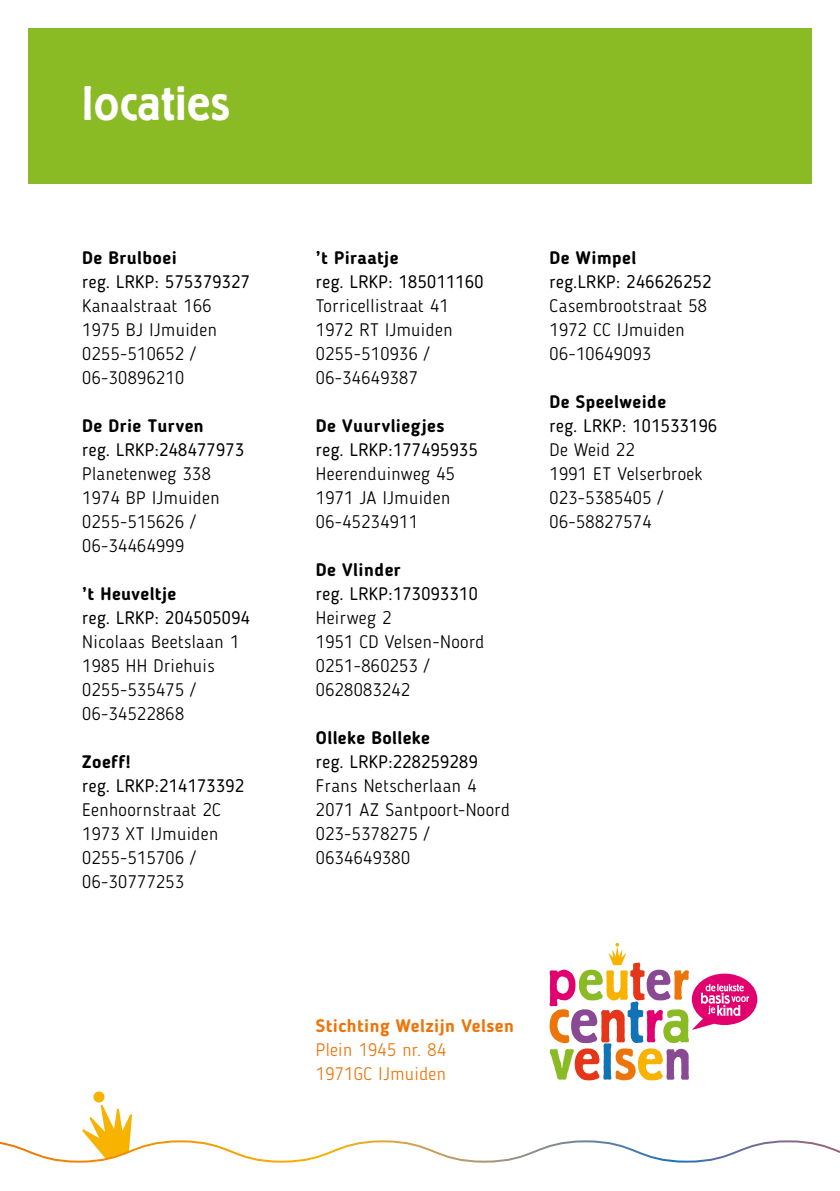
<style>
.page{position:relative;width:840px;height:1191px;background:#fff}
.page>*{position:absolute;margin:0;border:0;box-sizing:border-box;transform-origin:0 0}
.t1{font:500 48px "Berliner Grotesk";letter-spacing:.015em;color:#fff}
.t2{font:300 18px/24px "Blogger Sans";letter-spacing:.025em;color:#000}
.t3{font:18px "Blogger Sans";letter-spacing:.025em;color:#000}
.t4{font:700 18px "Blogger Sans";letter-spacing:.025em;color:#000}
.t5{font:300 18px/24px "Blogger Sans";letter-spacing:.025em;color:#ed7409}
.t6{font:700 18px "Blogger Sans";letter-spacing:.025em;color:#ed7409}
</style>
<div class="page">
<svg style="left:0;top:1091px;width:839px;height:72px"></svg>
<div style="left:28px;top:28px;width:783px;height:156px;background:#8aba24"></div>
<svg style="left:549px;top:943px;width:208px;height:137px"></svg>
<h1 class="t1" style="left:82px;top:78px;width:149px">locaties</h1>
<p class="t4" style="left:82px;top:247px;width:96px">De Brulboei</p>
<p class="t3" style="left:82px;top:271px;width:169px">reg. LRKP: 575379327</p>
<p class="t2" style="left:82px;top:294px;width:136px">Kanaalstraat 166<br>1975 BJ IJmuiden<br>0255-510652 /<br>06-30896210</p>
<p class="t4" style="left:82px;top:415px;width:123px">De Drie Turven</p>
<p class="t3" style="left:82px;top:439px;width:163px">reg. LRKP:248477973</p>
<p class="t2" style="left:82px;top:462px;width:139px">Planetenweg 338<br>1974 BP IJmuiden<br>0255-515626 /<br>06-34464999</p>
<p class="t4" style="left:82px;top:583px;width:95px">’t Heuveltje</p>
<p class="t3" style="left:82px;top:607px;width:169px">reg. LRKP: 204505094</p>
<p class="t2" style="left:82px;top:630px;width:158px">Nicolaas Beetslaan 1<br>1985 HH Driehuis<br>0255-535475 /<br>06-34522868</p>
<p class="t4" style="left:82px;top:751px;width:50px">Zoeff!</p>
<p class="t3" style="left:82px;top:775px;width:163px">reg. LRKP:214173392</p>
<p class="t2" style="left:82px;top:798px;width:140px">Eenhoornstraat 2C<br>1973 XT IJmuiden<br>0255-515706 /<br>06-30777253</p>
<p class="t4" style="left:316px;top:247px;width:84px">’t Piraatje</p>
<p class="t3" style="left:316px;top:271px;width:169px">reg. LRKP: 185011160</p>
<p class="t2" style="left:316px;top:294px;width:138px">Torricellistraat 41<br>1972 RT IJmuiden<br>0255-510936 /<br>06-34649387</p>
<p class="t4" style="left:316px;top:415px;width:130px">De Vuurvliegjes</p>
<p class="t3" style="left:316px;top:439px;width:163px">reg. LRKP:177495935</p>
<p class="t2" style="left:316px;top:462px;width:140px">Heerenduinweg 45<br>1971 JA IJmuiden<br>06-45234911</p>
<p class="t4" style="left:316px;top:559px;width:86px">De Vlinder</p>
<p class="t3" style="left:316px;top:583px;width:163px">reg. LRKP:173093310</p>
<p class="t2" style="left:316px;top:606px;width:170px">Heirweg 2<br>1951 CD Velsen-Noord<br>0251-860253 /<br>0628083242</p>
<p class="t4" style="left:316px;top:727px;width:115px">Olleke Bolleke</p>
<p class="t3" style="left:316px;top:751px;width:163px">reg. LRKP:228259289</p>
<p class="t2" style="left:316px;top:774px;width:195px">Frans Netscherlaan 4<br>2071 AZ Santpoort-Noord<br>023-5378275 /<br>0634649380</p>
<p class="t4" style="left:549px;top:247px;width:88px">De Wimpel</p>
<p class="t3" style="left:549px;top:271px;width:163px">reg.LRKP: 246626252</p>
<p class="t2" style="left:549px;top:294px;width:159px">Casembrootstraat 58<br>1972 CC IJmuiden<br>06-10649093</p>
<p class="t4" style="left:549px;top:391px;width:118px">De Speelweide</p>
<p class="t3" style="left:549px;top:415px;width:169px">reg. LRKP: 101533196</p>
<p class="t2" style="left:549px;top:438px;width:154px">De Weid 22<br>1991 ET Velserbroek<br>023-5385405 /<br>06-58827574</p>
<p class="t6" style="left:316px;top:1015px;width:199px">Stichting Welzijn Velsen</p>
<p class="t5" style="left:316px;top:1037px;width:132px">Plein 1945 nr. 84<br>1971GC IJmuiden</p>
</div>
